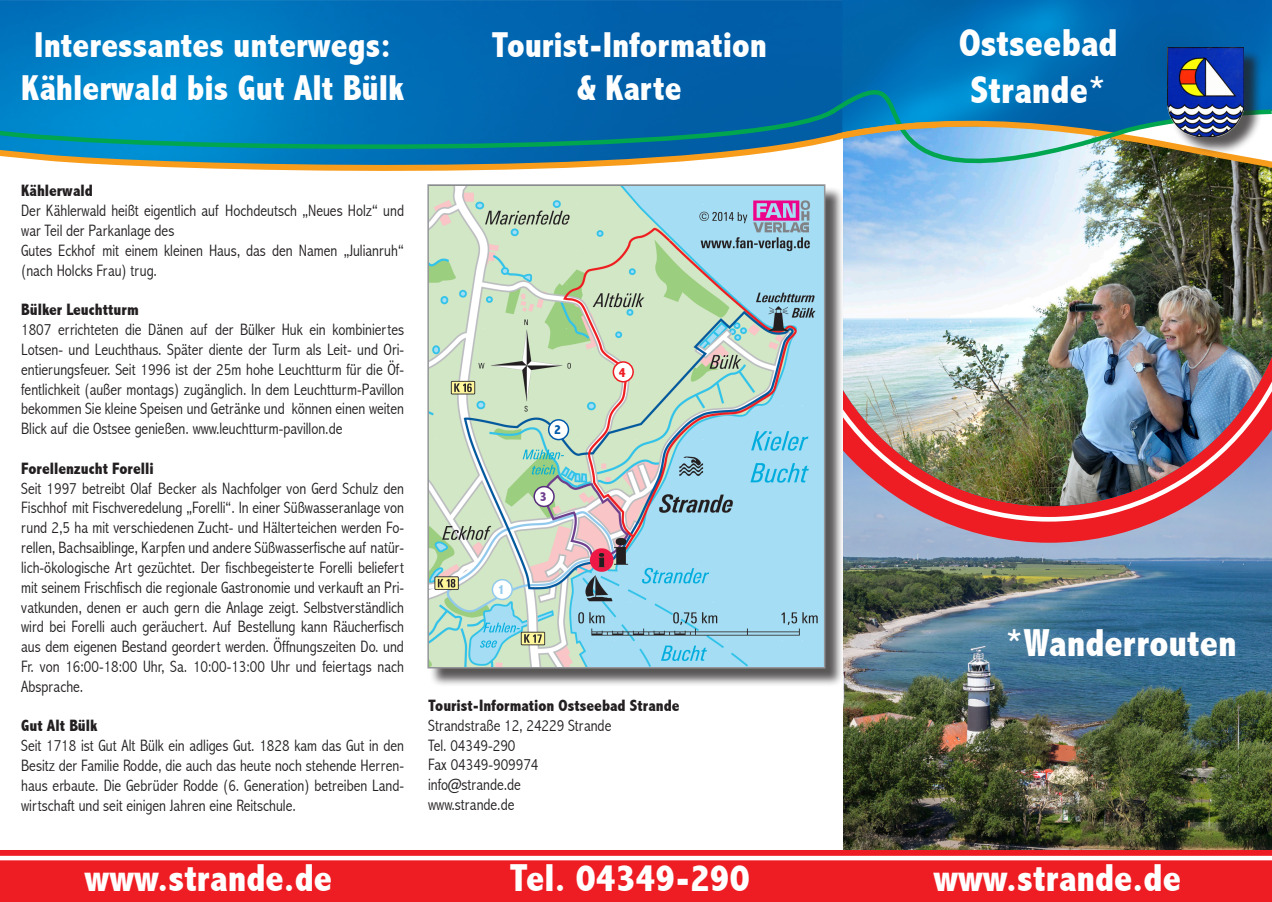
<style>
.page{position:relative;width:1272px;height:902px;background:#fff}
.page>*{position:absolute;margin:0;border:0;box-sizing:border-box;transform-origin:0 0}
.t1{font:800 condensed 39px "Abadi";color:#fff}
.t2{font:800 condensed 36px "Abadi";color:#fff}
.t3{font:300 condensed 16.5px/19.8px "Abadi";color:#231f20;text-align:justify}
.t4{font:800 condensed 16.5px "Abadi";color:#231f20}
.t5{font:800 condensed 13.5px "Abadi";color:#91cbec}
.t6{font:800 condensed 13.5px "Abadi";color:#015aaa}
.t7{font:800 condensed 13.5px "Abadi";color:#6f3f8f}
.t8{font:800 condensed 13.5px "Abadi";color:#ee1d23}
</style>
<div class="page">
<img style="left:843px;top:542px;width:428px;height:308px">
<svg style="left:844px;top:521px;width:427px;height:21px;background:#bb8196"></svg>
<img style="left:844px;top:234px;width:427px;height:287px">
<div style="left:0;top:850px;width:1271px;height:51px;background:#ee1d23"></div>
<div style="left:0;top:855px;width:1271px;height:5px;background:#fff"></div>
<img style="left:0;top:0;width:842px;height:84px">
<img style="left:842px;top:0;width:429px;height:31px">
<img style="left:801px;top:31px;width:470px;height:203px">
<svg style="left:0;top:84px;width:1271px;height:98px;background:#4592b4"></svg>
<div style="left:1169px;top:50px;width:93px;height:105px;background:#231f20;opacity:.75"></div>
<img style="left:1167px;top:48px;width:76px;height:88px">
<div style="left:429px;top:186px;width:415px;height:501px;background:#231f20;opacity:.75"></div>
<img style="left:430px;top:187px;width:392px;height:478px">
<div style="left:427px;top:184px;width:398px;height:484px;border:2px solid #939598"></div>
<div style="left:492px;top:579px;width:20px;height:20px;background:#fff;border-radius:50%"></div>
<div style="left:491px;top:579px;width:22px;height:21px;border:2px solid #91cbec;border-radius:50%"></div>
<div style="left:548px;top:420px;width:20px;height:19px;background:#fff;border-radius:50%"></div>
<div style="left:548px;top:419px;width:21px;height:21px;border:2px solid #015aaa;border-radius:50%"></div>
<div style="left:534px;top:486px;width:20px;height:20px;background:#fff;border-radius:50%"></div>
<div style="left:533px;top:486px;width:21px;height:21px;border:2px solid #592e7d;border-radius:50%"></div>
<div style="left:613px;top:362px;width:20px;height:20px;background:#fff;border-radius:50%"></div>
<div style="left:612px;top:361px;width:22px;height:21px;border:2px solid #ee1d23;border-radius:50%"></div>
<p class="t2" style="left:34px;top:24px;width:358px">Interessantes unterwegs:</p>
<p class="t2" style="left:21px;top:67px;width:384px">Kählerwald bis Gut Alt Bülk</p>
<p class="t2" style="left:491px;top:24px;width:277px">Tourist-Information</p>
<p class="t2" style="left:576px;top:67px;width:107px">&amp; Karte</p>
<p class="t4" style="left:21px;top:181px;width:73px">Kählerwald</p>
<p class="t3" style="left:21px;top:201px;width:384px">Der Kählerwald heißt eigentlich auf Hochdeutsch „Neues Holz“ und war Teil der Parkanlage des</p>
<p class="t3" style="left:21px;top:240px;width:384px">Gutes Eckhof mit einem kleinen Haus, das den Namen „Julianruh“ (nach Holcks Frau) trug.</p>
<p class="t4" style="left:21px;top:300px;width:119px">Bülker Leuchtturm</p>
<p class="t3" style="left:21px;top:320px;width:384px">1807 errichteten die Dänen auf der Bülker Huk ein kombiniertes Lotsen- und Leuchthaus. Später diente der Turm als Leit- und Ori&shy;entierungsfeuer. Seit 1996 ist der 25m hohe Leuchtturm für die Öf&shy;fentlichkeit (außer montags) zugänglich. In dem Leuchtturm-Pavillon bekommen Sie kleine Speisen und Getränke und können einen weiten Blick auf die Ostsee genießen. www.leuchtturm-pavillon.de</p>
<p class="t4" style="left:21px;top:458px;width:134px">Forellenzucht Forelli</p>
<p class="t3" style="left:21px;top:478px;width:384px">Seit 1997 betreibt Olaf Becker als Nachfolger von Gerd Schulz den Fischhof mit Fischveredelung „Forelli“. In einer Süßwasseranlage von rund 2,5 ha mit verschiedenen Zucht- und Hälterteichen werden Fo&shy;rellen, Bachsaiblinge, Karpfen und andere Süßwasserfische auf natür&shy;lich-ökologische Art gezüchtet. Der fischbegeisterte Forelli beliefert mit seinem Frischfisch die regionale Gastronomie und verkauft an Pri&shy;vatkunden, denen er auch gern die Anlage zeigt. Selbstverständlich wird bei Forelli auch geräuchert. Auf Bestellung kann Räucherfisch aus dem eigenen Bestand geordert werden. Öffnungszeiten Do. und Fr. von 16:00-18:00 Uhr, Sa. 10:00-13:00 Uhr und feiertags nach Absprache.</p>
<p class="t4" style="left:21px;top:716px;width:78px">Gut Alt Bülk</p>
<p class="t3" style="left:21px;top:735px;width:384px">Seit 1718 ist Gut Alt Bülk ein adliges Gut. 1828 kam das Gut in den Besitz der Familie Rodde, die auch das heute noch stehende Herren&shy;haus erbaute. Die Gebrüder Rodde (6. Generation) betreiben Land&shy;wirtschaft und seit einigen Jahren eine Reitschule.</p>
<p class="t5" style="left:498px;top:582px;width:8px">1</p>
<p class="t6" style="left:554px;top:422px;width:8px">2</p>
<p class="t7" style="left:540px;top:489px;width:8px">3</p>
<p class="t8" style="left:619px;top:364px;width:8px">4</p>
<p class="t4" style="left:428px;top:695px;width:253px">Tourist-Information Ostseebad Strande</p>
<p class="t3" style="left:428px;top:715px;width:185px">Strandstraße 12, 24229 Strande</p>
<p class="t3" style="left:428px;top:735px;width:89px">Tel. 04349-290</p>
<p class="t3" style="left:428px;top:754px;width:112px">Fax 04349-909974</p>
<p class="t3" style="left:428px;top:774px;width:94px">info@strande.de</p>
<p class="t3" style="left:428px;top:794px;width:88px">www.strande.de</p>
<p class="t1" style="left:959px;top:20px;width:160px">Ostseebad</p>
<p class="t1" style="left:970px;top:67px;width:137px">Strande*</p>
<p class="t1" style="left:975px;top:28px;width:160px">Ostseebad</p>
<p class="t1" style="left:955px;top:75px;width:200px">Eckernförde*</p>
<p class="t1" style="left:1005px;top:620px;width:233px">*Wanderrouten</p>
<p class="t1" style="left:85px;top:855px;width:249px">www.strande.de</p>
<p class="t1" style="left:509px;top:855px;width:242px">Tel. 04349-290</p>
<p class="t1" style="left:933px;top:855px;width:249px">www.strande.de</p>
</div>
